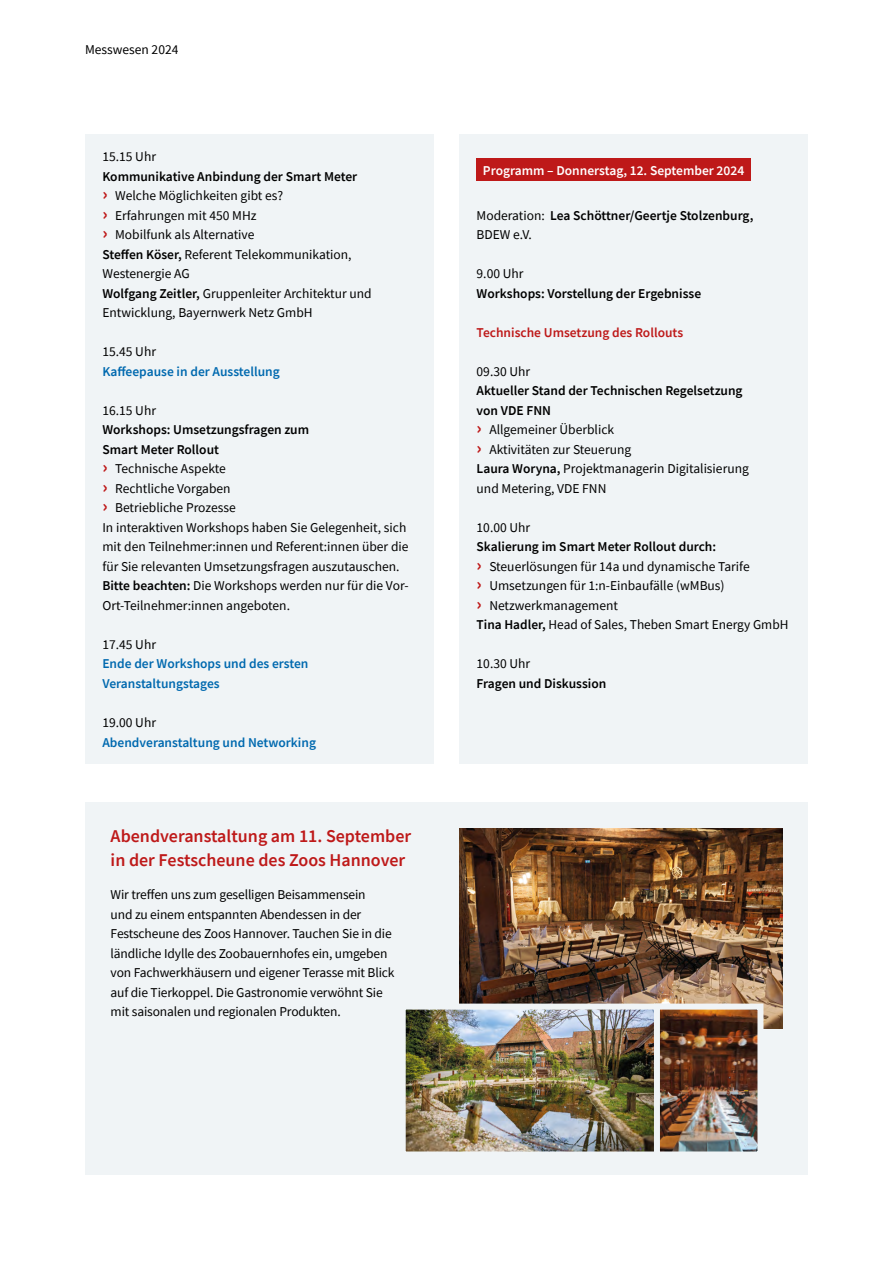
<style>
.page{position:relative;width:893px;height:1263px;background:#fff}
.page>*{position:absolute;margin:0;border:0;box-sizing:border-box;transform-origin:0 0}
.Titelsubline_16_20{font:600 18px/24px "Source Sans Pro";color:#be1919}
.PG_9_13{font:13.5px/19.5px "Source Sans Pro";color:#000}
.PG_9_13-2{font:600 13.5px/19.5px "Source Sans Pro";color:#000}
.PG_9_13-3{font:600 13.5px/19.5px "Source Sans Pro";color:#0069af}
.ROTER_KASTEN{font:600 13.5px "Source Sans Pro";color:#fff}
.PG_9_13-4{font:600 13.5px "Source Sans Pro";color:#be1919}
.s1{font-weight:700;font-size:18px;color:#be1919}
.s2{font-weight:600}
.s3{font-weight:400}
</style>
<div class="page">
<div style="left:85px;top:803px;width:723px;height:372px;background:#f0f4f6"></div>
<div style="left:85px;top:134px;width:349px;height:630px;background:#f0f4f6"></div>
<div style="left:459px;top:134px;width:349px;height:630px;background:#f0f4f6"></div>
<div style="left:477px;top:158px;width:274px;height:23px;background:#be1919"></div>
<img style="left:459px;top:828px;width:323px;height:201px">
<img style="left:407px;top:1010px;width:247px;height:140px">
<div style="left:400px;top:1003px;width:262px;height:154px;border:6px solid #f0f4f6"></div>
<img style="left:661px;top:1010px;width:95px;height:140px">
<div style="left:654px;top:1003px;width:109px;height:154px;border:6px solid #f0f4f6"></div>
<p class="PG_9_13" style="left:85px;top:40px;width:95px">Messwesen 2024</p>
<p class="PG_9_13" style="left:102px;top:147px;width:55px">15.15 Uhr</p>
<p class="PG_9_13-2" style="left:102px;top:167px;width:256px">Kommunikative Anbindung der Smart Meter</p>
<p class="PG_9_13" style="left:102px;top:186px;width:182px"><span class="s1">›</span> Welche Möglichkeiten gibt es?</p>
<p class="PG_9_13" style="left:102px;top:206px;width:156px"><span class="s1">›</span> Erfahrungen mit 450 MHz</p>
<p class="PG_9_13" style="left:102px;top:225px;width:154px"><span class="s1">›</span> Mobilfunk als Alternative</p>
<p class="PG_9_13" style="left:102px;top:245px;width:271px"><span class="s2">Steffen Köser,</span> Referent Telekommunikation, Westenergie AG<br><span class="s2">Wolfgang Zeitler,</span> Gruppenleiter Architektur und Entwicklung, Bayernwerk Netz GmbH</p>
<p class="PG_9_13" style="left:102px;top:342px;width:55px">15.45 Uhr</p>
<p class="PG_9_13-3" style="left:102px;top:362px;width:179px">Kaffeepause in der Ausstellung</p>
<p class="PG_9_13" style="left:102px;top:401px;width:55px">16.15 Uhr</p>
<p class="PG_9_13-2" style="left:102px;top:420px;width:208px">Workshops: Umsetzungsfragen zum<br>Smart Meter Rollout</p>
<p class="PG_9_13" style="left:102px;top:459px;width:125px"><span class="s1">›</span> Technische Aspekte</p>
<p class="PG_9_13" style="left:102px;top:479px;width:130px"><span class="s1">›</span> Rechtliche Vorgaben</p>
<p class="PG_9_13" style="left:102px;top:498px;width:135px"><span class="s1">›</span> Betriebliche Prozesse</p>
<p class="PG_9_13" style="left:102px;top:518px;width:308px">In interaktiven Workshops haben Sie Gelegenheit, sich mit den Teilnehmer:innen und Referent:innen über die für Sie relevanten Umsetzungsfragen auszutauschen.<br><span class="s2">Bitte beachten:</span> Die Workshops werden nur für die Vor-Ort-Teilnehmer:innen angeboten.</p>
<p class="PG_9_13" style="left:102px;top:635px;width:55px">17.45 Uhr</p>
<p class="PG_9_13-3" style="left:102px;top:654px;width:208px">Ende der Workshops und des ersten<br>Veranstaltungstages</p>
<p class="PG_9_13" style="left:102px;top:713px;width:55px">19.00 Uhr</p>
<p class="PG_9_13-3" style="left:102px;top:732px;width:215px">Abendveranstaltung und Networking</p>
<p class="Titelsubline_16_20" style="left:111px;top:824px;width:302px">Abendveranstaltung am 11. September in der Festscheune des Zoos Hannover</p>
<p class="PG_9_13" style="left:111px;top:885px;width:285px">Wir treffen uns zum geselligen Beisammensein<br>und zu einem entspannten Abendessen in der Festscheune des Zoos Hannover. Tauchen Sie in die ländliche Idylle des Zoobauernhofes ein, umgeben von Fachwerkhäusern und eigener Terasse mit Blick auf die Tierkoppel. Die Gastronomie verwöhnt Sie mit saisonalen und regionalen Produkten.</p>
<p class="ROTER_KASTEN" style="left:483px;top:161px;width:263px">Programm – Donnerstag, 12. September 2024</p>
<p class="PG_9_13-2" style="left:477px;top:206px;width:278px"><span class="s3">Moderation:</span> Lea Schöttner/Geertje Stolzenburg,<br><span class="s3">BDEW e.V.</span></p>
<p class="PG_9_13" style="left:477px;top:264px;width:48px">9.00 Uhr</p>
<p class="PG_9_13-2" style="left:477px;top:284px;width:226px">Workshops: Vorstellung der Ergebnisse</p>
<p class="PG_9_13-4" style="left:477px;top:324px;width:208px">Technische Umsetzung des Rollouts</p>
<p class="PG_9_13" style="left:477px;top:362px;width:55px">09.30 Uhr</p>
<p class="PG_9_13-2" style="left:477px;top:381px;width:267px">Aktueller Stand der Technischen Regelsetzung von VDE FNN</p>
<p class="PG_9_13" style="left:477px;top:420px;width:139px"><span class="s1">›</span> Allgemeiner Überblick</p>
<p class="PG_9_13" style="left:477px;top:440px;width:156px"><span class="s1">›</span> Aktivitäten zur Steuerung</p>
<p class="PG_9_13" style="left:477px;top:459px;width:274px"><span class="s2">Laura Woryna,</span> Projektmanagerin Digitalisierung und Metering, VDE FNN</p>
<p class="PG_9_13" style="left:477px;top:518px;width:55px">10.00 Uhr</p>
<p class="PG_9_13-2" style="left:477px;top:537px;width:241px">Skalierung im Smart Meter Rollout durch:</p>
<p class="PG_9_13" style="left:477px;top:557px;width:275px"><span class="s1">›</span> Steuerlösungen für 14a und dynamische Tarife</p>
<p class="PG_9_13" style="left:477px;top:576px;width:250px"><span class="s1">›</span> Umsetzungen für 1:n-Einbaufälle (wMBus)</p>
<p class="PG_9_13" style="left:477px;top:596px;width:143px"><span class="s1">›</span> Netzwerkmanagement</p>
<p class="PG_9_13" style="left:477px;top:615px;width:313px"><span class="s2">Tina Hadler,</span> Head of Sales, Theben Smart Energy GmbH</p>
<p class="PG_9_13" style="left:477px;top:654px;width:55px">10.30 Uhr</p>
<p class="PG_9_13-2" style="left:477px;top:674px;width:131px">Fragen und Diskussion</p>
</div>
